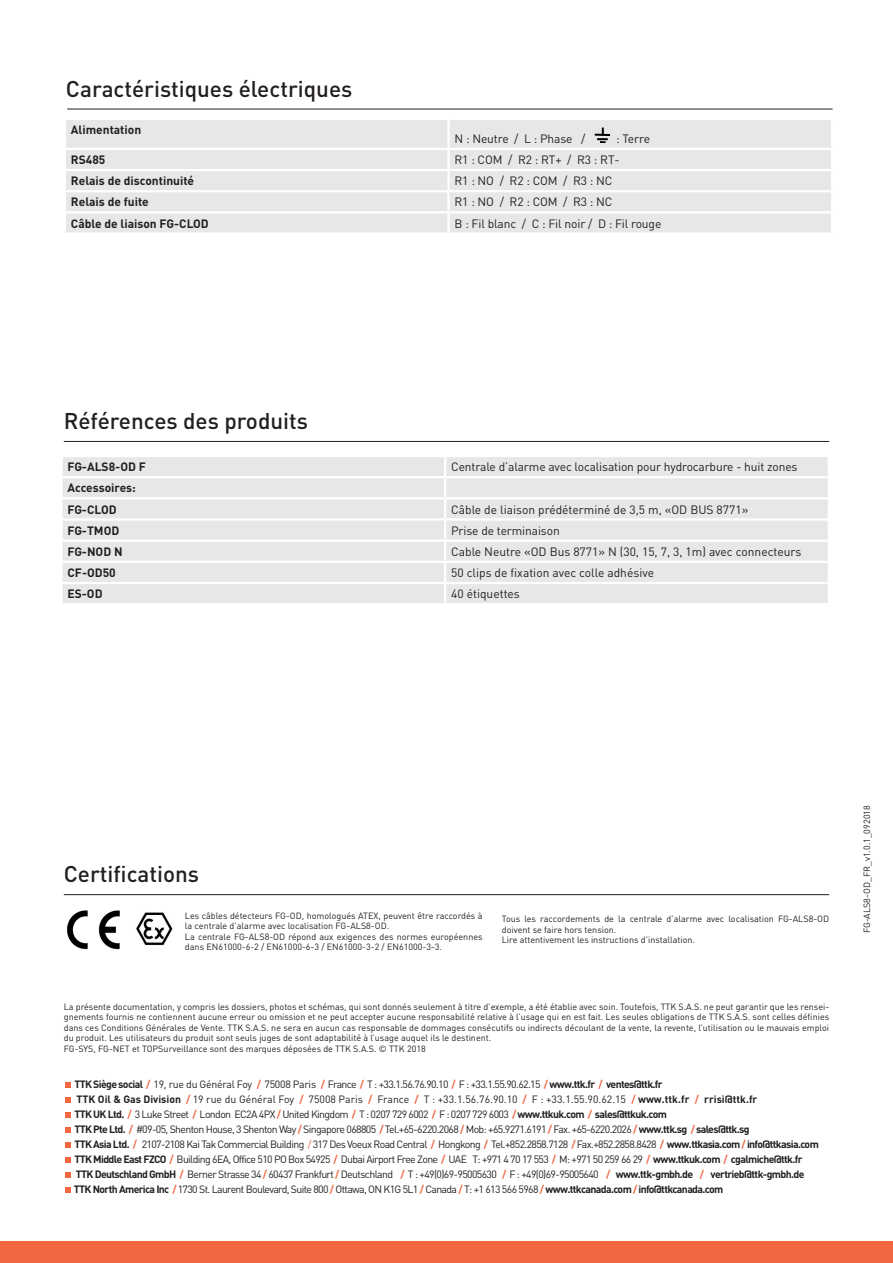
<style>
.page{position:relative;width:893px;height:1263px;background:#fff}
.page>*{position:absolute;margin:0;border:0;box-sizing:border-box;transform-origin:0 0}
.t1{font:500 22.5px "DINOT";color:#231f20}
.t2{font:12px "DINOT";letter-spacing:-.01em;color:#231f20}
.t3{font:700 12px/21.1px "DINOT";color:#231f20}
.t4{font:10.5px/15px "DINOT";letter-spacing:-.06em;color:#231f20}
.t5{font:9px/10.5px "DINOT";color:#231f20}
.s1{font-weight:700}
.s2{font-weight:700;color:#f26640}
.s3{color:#f26640}
</style>
<div class="page">
<div style="left:0;top:1242px;width:893px;height:21px;background:#f26640"></div>
<div style="left:63px;top:457px;width:765px;height:146px;background:#e6e7e9"></div>
<hr style="left:60px;top:476px;width:385px;height:2px;background:#fff">
<hr style="left:445px;top:476px;width:385px;height:2px;background:#fff">
<hr style="left:60px;top:497px;width:385px;height:2px;background:#fff">
<hr style="left:445px;top:497px;width:385px;height:2px;background:#fff">
<hr style="left:60px;top:518px;width:385px;height:3px;background:#fff">
<hr style="left:445px;top:518px;width:385px;height:3px;background:#fff">
<hr style="left:60px;top:539px;width:385px;height:3px;background:#fff">
<hr style="left:445px;top:539px;width:385px;height:3px;background:#fff">
<hr style="left:60px;top:561px;width:385px;height:2px;background:#fff">
<hr style="left:445px;top:561px;width:385px;height:2px;background:#fff">
<hr style="left:60px;top:582px;width:385px;height:2px;background:#fff">
<hr style="left:445px;top:582px;width:385px;height:2px;background:#fff">
<svg style="left:444px;top:457px;width:2px;height:146px"></svg>
<div style="left:66px;top:120px;width:765px;height:112px;background:#e6e7e9"></div>
<hr style="left:447px;top:120px;width:3px;height:28px;background:#fff">
<hr style="left:64px;top:148px;width:385px;height:2px;background:#fff">
<hr style="left:449px;top:148px;width:384px;height:2px;background:#fff">
<hr style="left:447px;top:150px;width:3px;height:19px;background:#fff">
<hr style="left:64px;top:169px;width:385px;height:2px;background:#fff">
<hr style="left:449px;top:169px;width:384px;height:2px;background:#fff">
<hr style="left:447px;top:171px;width:3px;height:19px;background:#fff">
<hr style="left:64px;top:190px;width:385px;height:2px;background:#fff">
<hr style="left:449px;top:190px;width:384px;height:2px;background:#fff">
<hr style="left:447px;top:192px;width:3px;height:19px;background:#fff">
<hr style="left:64px;top:211px;width:385px;height:3px;background:#fff">
<hr style="left:449px;top:211px;width:384px;height:3px;background:#fff">
<hr style="left:447px;top:214px;width:3px;height:18px;background:#fff">
<svg style="left:595px;top:128px;width:15px;height:15px"></svg>
<hr style="left:67px;top:109px;width:766px;height:1px;background:#231f20">
<hr style="left:64px;top:441px;width:765px;height:1px;background:#231f20">
<hr style="left:64px;top:894px;width:765px;height:1px;background:#231f20">
<img style="left:67px;top:910px;width:106px;height:40px">
<svg style="left:65px;top:1082px;width:6px;height:6px"></svg>
<svg style="left:65px;top:1097px;width:6px;height:6px"></svg>
<svg style="left:65px;top:1112px;width:6px;height:6px"></svg>
<svg style="left:65px;top:1127px;width:6px;height:6px"></svg>
<svg style="left:65px;top:1142px;width:6px;height:6px"></svg>
<svg style="left:65px;top:1157px;width:6px;height:6px"></svg>
<svg style="left:65px;top:1172px;width:6px;height:6px"></svg>
<svg style="left:65px;top:1187px;width:6px;height:6px"></svg>
<h1 class="t1" style="left:66px;top:74px;width:288px">Caractéristiques électriques</h1>
<h2 class="t3" style="left:71px;top:119px;width:72px">Alimentation</h2>
<h2 class="t2" style="left:455px;top:130px;width:132px">N : Neutre / L : Phase /</h2>
<h2 class="t2" style="left:616px;top:130px;width:35px">: Terre</h2>
<h2 class="t3" style="left:71px;top:149px;width:36px">RS485</h2>
<h2 class="t2" style="left:455px;top:152px;width:166px">R1 : COM / R2 : RT+ / R3 : RT-</h2>
<h2 class="t3" style="left:71px;top:170px;width:125px">Relais de discontinuité</h2>
<h2 class="t2" style="left:455px;top:173px;width:159px">R1 : NO / R2 : COM / R3 : NC</h2>
<h2 class="t3" style="left:71px;top:191px;width:79px">Relais de fuite</h2>
<h2 class="t2" style="left:455px;top:194px;width:159px">R1 : NO / R2 : COM / R3 : NC</h2>
<h2 class="t3" style="left:71px;top:212px;width:139px">Câble de liaison FG-CLOD</h2>
<h2 class="t2" style="left:455px;top:215px;width:208px">B : Fil blanc / C : Fil noir / D : Fil rouge</h2>
<h1 class="t1" style="left:64px;top:405px;width:246px">Références des produits</h1>
<h2 class="t3" style="left:68px;top:456px;width:80px">FG-ALS8-OD F</h2>
<h2 class="t2" style="left:451px;top:459px;width:348px">Centrale d’alarme avec localisation pour hydrocarbure - huit zones</h2>
<h2 class="t3" style="left:68px;top:477px;width:70px">Accessoires:<br>FG-CLOD</h2>
<h2 class="t2" style="left:451px;top:501px;width:299px">Câble de liaison prédéterminé de 3,5 m, «OD BUS 8771»</h2>
<h2 class="t3" style="left:68px;top:519px;width:53px">FG-TMOD</h2>
<h2 class="t2" style="left:451px;top:522px;width:110px">Prise de terminaison</h2>
<h2 class="t3" style="left:68px;top:540px;width:57px">FG-NOD N</h2>
<h2 class="t2" style="left:451px;top:543px;width:352px">Cable Neutre «OD Bus 8771» N (30, 15, 7, 3, 1m) avec connecteurs</h2>
<h2 class="t3" style="left:68px;top:562px;width:50px">CF-OD50</h2>
<h2 class="t2" style="left:451px;top:564px;width:204px">50 clips de fixation avec colle adhésive</h2>
<h2 class="t3" style="left:68px;top:583px;width:37px">ES-OD</h2>
<h2 class="t2" style="left:451px;top:586px;width:70px">40 étiquettes</h2>
<h1 class="t1" style="left:64px;top:858px;width:137px">Certifications</h1>
<p class="t5" style="left:185px;top:910px;width:299px">Les câbles détecteurs FG-OD, homologués ATEX, peuvent être raccordés à la centrale d’alarme avec localisation FG-ALS8-OD.<br>La centrale FG-ALS8-OD répond aux exigences des normes européennes dans EN61000-6-2 / EN61000-6-3 / EN61000-3-2 / EN61000-3-3.</p>
<p class="t5" style="left:502px;top:913px;width:329px">Tous les raccordements de la centrale d’alarme avec localisation FG-ALS8-OD doivent se faire hors tension.<br>Lire attentivement les instructions d’installation.</p>
<p class="t5" style="left:64px;top:1001px;width:767px">La présente documentation, y compris les dossiers, photos et schémas, qui sont donnés seulement à titre d’exemple, a été établie avec soin. Toutefois, TTK S.A.S. ne peut garantir que les rensei&shy;gnements fournis ne contiennent aucune erreur ou omission et ne peut accepter aucune responsabilité relative à l’usage qui en est fait. Les seules obligations de TTK S.A.S. sont celles définies dans ces Conditions Générales de Vente. TTK S.A.S. ne sera en aucun cas responsable de dommages consécutifs ou indirects découlant de la vente, la revente, l’utilisation ou le mauvais emploi du produit. Les utilisateurs du produit sont seuls juges de sont adaptabilité à l’usage auquel ils le destinent.<br>FG-SYS, FG-NET et TOPSurveillance sont des marques déposées de TTK S.A.S. © TTK 2018</p>
<p class="t4" style="left:74px;top:1076px;width:746px"><span class="s1">TTK Siège social</span> <span class="s2">/</span> 19, rue du Général Foy <span class="s2">/</span> 75008 Paris <span class="s2">/</span> France <span class="s2">/</span> T : +33.1.56.76.90.10 <span class="s2">/</span> F : +33.1.55.90.62.15 <span class="s2">/</span> <span class="s1">www.ttk.fr</span> <span class="s2">/</span> <span class="s1">ventes@ttk.fr<br>TTK Oil &amp; Gas Division</span> <span class="s2">/</span> 19 rue du Général Foy <span class="s2">/</span> 75008 Paris <span class="s2">/</span> France <span class="s2">/</span> T : +33.1.56.76.90.10 <span class="s2">/</span> F : +33.1.55.90.62.15 <span class="s2">/</span> <span class="s1">www.ttk.fr</span> <span class="s2">/</span> <span class="s1">rrisi@ttk.fr<br>TTK UK Ltd.</span> <span class="s2">/</span> 3 Luke Street <span class="s2">/</span> London EC2A 4PX <span class="s2">/</span> United Kingdom <span class="s2">/</span> T : 0207 729 6002 <span class="s2">/</span> F : 0207 729 6003 <span class="s2">/</span> <span class="s1">www.ttkuk.com</span> <span class="s2">/</span> <span class="s1">sales@ttkuk.com<br>TTK Pte Ltd.</span> <span class="s2">/</span> #09-05, Shenton House, 3 Shenton Way <span class="s2">/</span> Singapore 068805 <span class="s2">/</span> Tel.+65-6220.2068 <span class="s2">/</span> Mob: +65.9271.6191 <span class="s2">/</span> Fax. +65-6220.2026 <span class="s2">/</span> <span class="s1">www.ttk.sg</span> <span class="s2">/</span> <span class="s1">sales@ttk.sg<br>TTK Asia Ltd.</span> <span class="s2">/</span> 2107-2108 Kai Tak Commercial Building <span class="s3">/</span> 317 Des Voeux Road Central <span class="s2">/</span> Hongkong <span class="s2">/</span> Tel.+852.2858.7128 <span class="s2">/</span> Fax.+852.2858.8428 <span class="s2">/</span> <span class="s1">www.ttkasia.com</span> <span class="s2">/</span> <span class="s1">info@ttkasia.com TTK Middle East FZCO</span> <span class="s2">/</span> Building 6EA, Office 510 PO Box 54925 <span class="s2">/</span> Dubai Airport Free Zone <span class="s2">/</span> UAE T: +971 4 70 17 553 <span class="s2">/</span> M: +971 50 259 66 29 <span class="s2">/</span> <span class="s1">www.ttkuk.com</span> <span class="s2">/</span> <span class="s1">cgalmiche@ttk.fr TTK Deutschland GmbH</span> <span class="s2">/</span> Berner Strasse 34 <span class="s2">/</span> 60437 Frankfurt <span class="s2">/</span> Deutschland <span class="s2">/</span> T : +49(0)69-95005630 <span class="s2">/</span> F : +49(0)69-95005640 <span class="s2">/</span> <span class="s1">www.ttk-gmbh.de</span> <span class="s2">/</span> <span class="s1">vertrieb@ttk-gmbh.de TTK North America Inc</span> <span class="s2">/</span> 1730 St. Laurent Boulevard, Suite 800 <span class="s2">/</span> Ottawa, ON K1G 5L1 <span class="s2">/</span> Canada <span class="s2">/</span> T: +1 613 566 5968 <span class="s2">/</span> <span class="s1">www.ttkcanada.com</span> <span class="s2">/</span> <span class="s1">info@ttkcanada.com</span></p>
<p class="t5" style="left:861px;top:933px;width:129px;rotate:-90deg">FG-ALS8-OD_FR_v1.0.1_092018</p>
</div>
